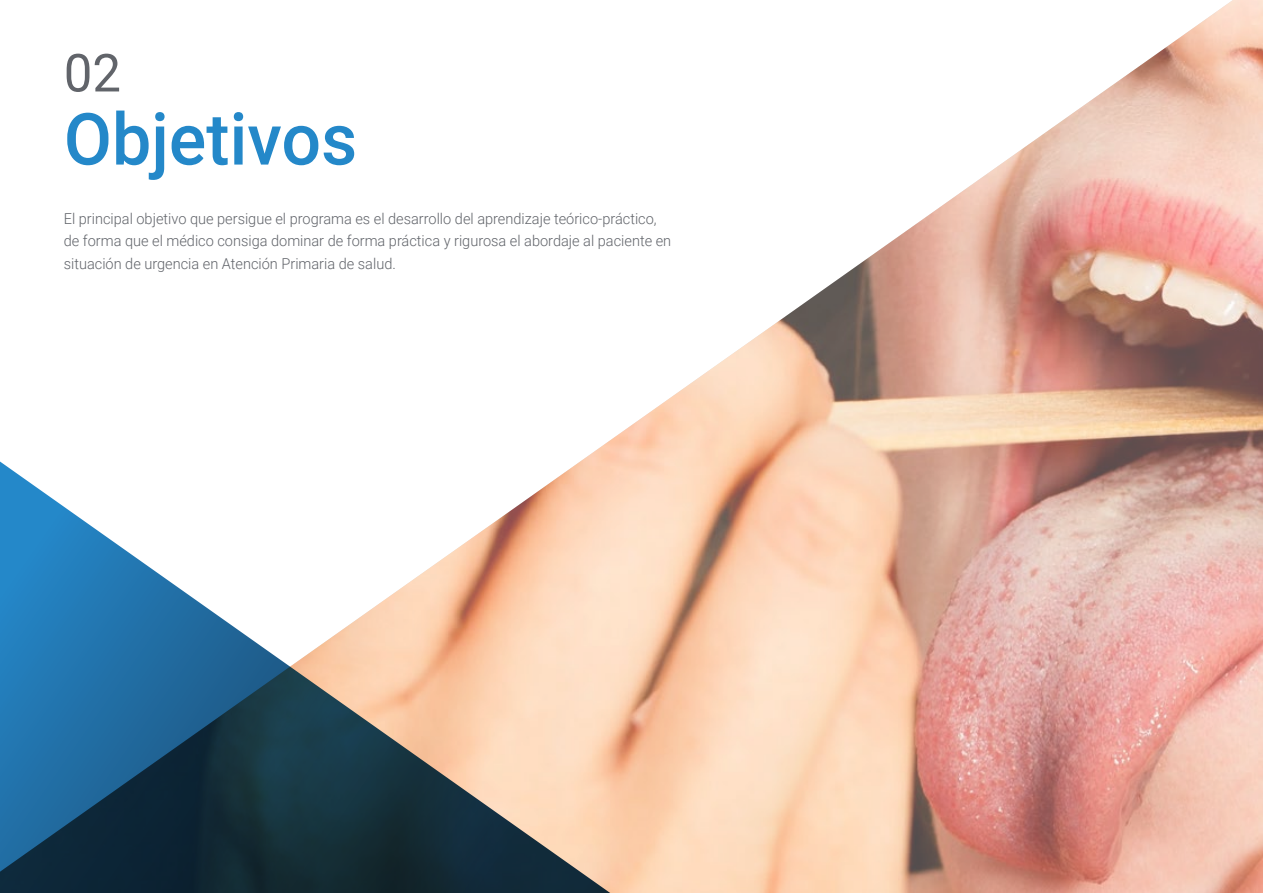
<style>
.page{position:relative;width:1263px;height:893px;background:#fff}
.page>*{position:absolute;margin:0;border:0;box-sizing:border-box;transform-origin:0 0}
.t1{font:500 72px "Roboto";color:#2488c9}
.t2{font:52.5px "Roboto";color:#61646a}
.t3{font:300 15px/22.5px "Roboto";color:#61646a}
</style>
<div class="page">
<img style="left:602px;top:0;width:661px;height:893px">
<svg style="left:0;top:446px;width:640px;height:447px"></svg>
<h2 class="t2" style="left:64px;top:36px;width:59px">02</h2>
<h1 class="t1" style="left:64px;top:89px;width:295px">Objetivos</h1>
<p class="t3" style="left:64px;top:207px;width:609px">El principal objetivo que persigue el programa es el desarrollo del aprendizaje teórico-práctico, de forma que el médico consiga dominar de forma práctica y rigurosa el abordaje al paciente en situación de urgencia en Atención Primaria de salud.</p>
</div>
